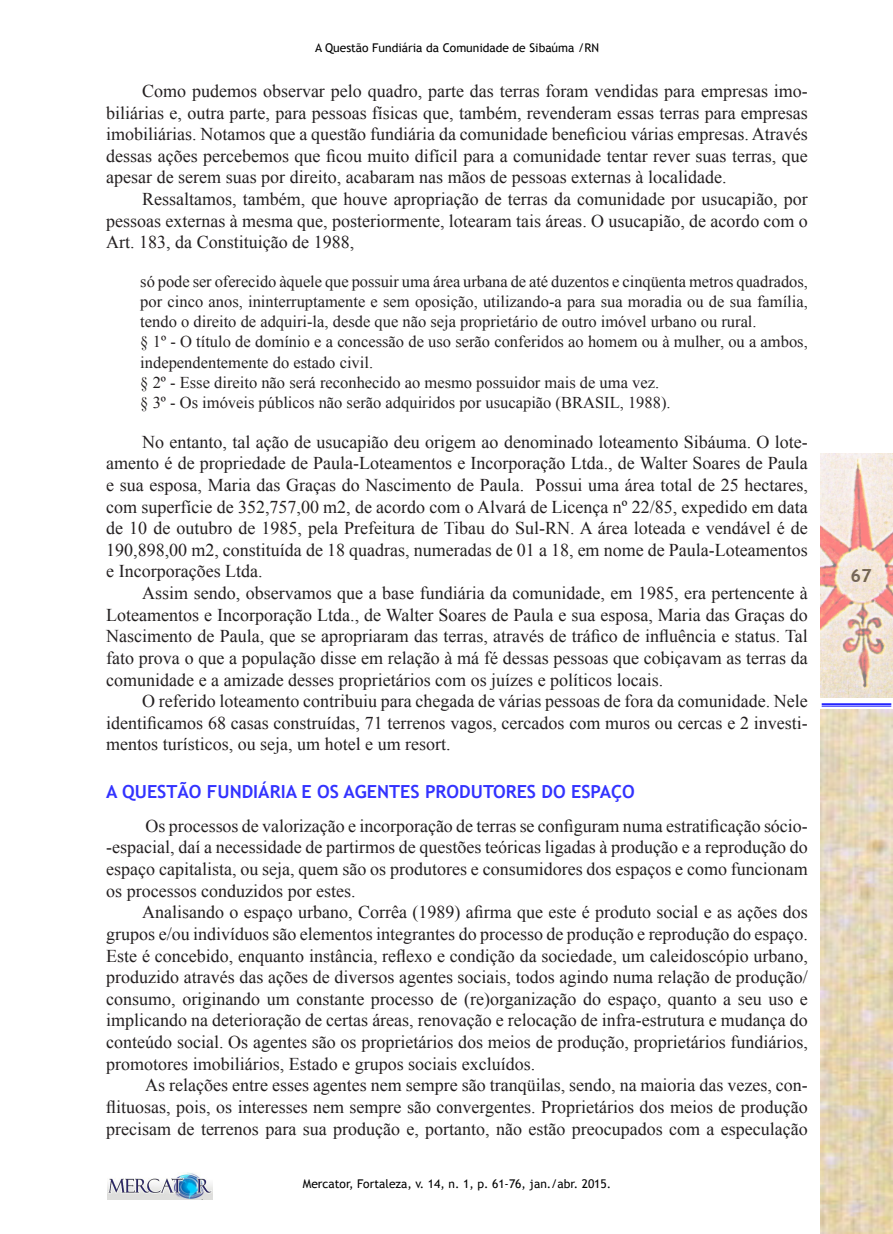
<style>
.page{position:relative;width:893px;height:1234px;background:#fff}
.page>*{position:absolute;margin:0;border:0;box-sizing:border-box;transform-origin:0 0}
.t1{font:18px/21.6px "Times New Roman";color:#231f20;text-align:justify}
.SUBTÍTULO_1{font:700 18px "Trebuchet MS";color:#33f}
.t2{font:700 18px "Trebuchet MS";color:#000}
.CITAÇÃO_DE_TESE{font:16.5px/20.2px "Times New Roman";color:#231f20;text-align:justify}
.t3{font:12px "Trebuchet MS";color:#000}
</style>
<div class="page">
<img style="left:108px;top:1172px;width:105px;height:27px">
<img style="left:821px;top:453px;width:72px;height:244px">
<hr style="left:822px;top:703px;width:69px;height:1px;background:#00f">
<hr style="left:822px;top:705px;width:69px;height:1px;background:#00f">
<img style="left:821px;top:709px;width:72px;height:524px">
<p class="t3" style="left:315px;top:40px;width:285px">A Questão Fundiária da Comunidade de Sibaúma /RN</p>
<p class="t1" style="left:106px;top:80px;width:703px;text-indent:36px">Como pudemos observar pelo quadro, parte das terras foram vendidas para empresas imo&shy;biliárias e, outra parte, para pessoas físicas que, também, revenderam essas terras para empresas imobiliárias. Notamos que a questão fundiária da comunidade beneficiou várias empresas. Através dessas ações percebemos que ficou muito difícil para a comunidade tentar rever suas terras, que apesar de serem suas por direito, acabaram nas mãos de pessoas externas à localidade.</p>
<p class="t1" style="left:106px;top:188px;width:703px;text-indent:36px">Ressaltamos, também, que houve apropriação de terras da comunidade por usucapião, por pessoas externas à mesma que, posteriormente, lotearam tais áreas. O usucapião, de acordo com o Art. 183, da Constituição de 1988,</p>
<p class="CITAÇÃO_DE_TESE" style="left:140px;top:270px;width:669px">só pode ser oferecido àquele que possuir uma área urbana de até duzentos e cinqüenta metros quadrados, por cinco anos, ininterruptamente e sem oposição, utilizando-a para sua moradia ou de sua família, tendo o direito de adquiri-la, desde que não seja proprietário de outro imóvel urbano ou rural.</p>
<p class="CITAÇÃO_DE_TESE" style="left:140px;top:331px;width:669px">§ 1º - O título de domínio e a concessão de uso serão conferidos ao homem ou à mulher, ou a ambos, independentemente do estado civil.</p>
<p class="CITAÇÃO_DE_TESE" style="left:140px;top:372px;width:520px">§ 2º - Esse direito não será reconhecido ao mesmo possuidor mais de uma vez.</p>
<p class="CITAÇÃO_DE_TESE" style="left:140px;top:392px;width:532px">§ 3º - Os imóveis públicos não serão adquiridos por usucapião (BRASIL, 1988).</p>
<p class="t1" style="left:106px;top:430px;width:703px;text-indent:36px">No entanto, tal ação de usucapião deu origem ao denominado loteamento Sibáuma. O lote&shy;amento é de propriedade de Paula-Loteamentos e Incorporação Ltda., de Walter Soares de Paula e sua esposa, Maria das Graças do Nascimento de Paula. Possui uma área total de 25 hectares, com superfície de 352,757,00 m2, de acordo com o Alvará de Licença nº 22/85, expedido em data de 10 de outubro de 1985, pela Prefeitura de Tibau do Sul-RN. A área loteada e vendável é de 190,898,00 m2, constituída de 18 quadras, numeradas de 01 a 18, em nome de Paula-Loteamentos e Incorporações Ltda.</p>
<p class="t1" style="left:106px;top:582px;width:703px;text-indent:36px">Assim sendo, observamos que a base fundiária da comunidade, em 1985, era pertencente à Loteamentos e Incorporação Ltda., de Walter Soares de Paula e sua esposa, Maria das Graças do Nascimento de Paula, que se apropriaram das terras, através de tráfico de influência e status. Tal fato prova o que a população disse em relação à má fé dessas pessoas que cobiçavam as terras da comunidade e a amizade desses proprietários com os juízes e políticos locais.</p>
<p class="t1" style="left:106px;top:690px;width:703px;text-indent:36px">O referido loteamento contribuiu para chegada de várias pessoas de fora da comunidade. Nele identificamos 68 casas construídas, 71 terrenos vagos, cercados com muros ou cercas e 2 investi&shy;mentos turísticos, ou seja, um hotel e um resort.</p>
<p class="SUBTÍTULO_1" style="left:106px;top:779px;width:530px">A QUESTÃO FUNDIÁRIA E OS AGENTES PRODUTORES DO ESPAÇO</p>
<p class="t1" style="left:106px;top:814px;width:703px;text-indent:39px">Os processos de valorização e incorporação de terras se configuram numa estratificação sócio--espacial, daí a necessidade de partirmos de questões teóricas ligadas à produção e a reprodução do espaço capitalista, ou seja, quem são os produtores e consumidores dos espaços e como funcionam os processos conduzidos por estes.</p>
<p class="t1" style="left:106px;top:901px;width:703px;text-indent:36px">Analisando o espaço urbano, Corrêa (1989) afirma que este é produto social e as ações dos grupos e/ou indivíduos são elementos integrantes do processo de produção e reprodução do espaço.<br>Este é concebido, enquanto instância, reflexo e condição da sociedade, um caleidoscópio urbano, produzido através das ações de diversos agentes sociais, todos agindo numa relação de produção/ consumo, originando um constante processo de (re)organização do espaço, quanto a seu uso e implicando na deterioração de certas áreas, renovação e relocação de infra-estrutura e mudança do conteúdo social. Os agentes são os proprietários dos meios de produção, proprietários fundiários, promotores imobiliários, Estado e grupos sociais excluídos.</p>
<p class="t1" style="left:106px;top:1073px;width:703px;text-indent:39px">As relações entre esses agentes nem sempre são tranqüilas, sendo, na maioria das vezes, con&shy;flituosas, pois, os interesses nem sempre são convergentes. Proprietários dos meios de produção precisam de terrenos para sua produção e, portanto, não estão preocupados com a especulação</p>
<p class="t3" style="left:303px;top:1175px;width:310px">Mercator, Fortaleza, v. 14, n. 1, p. 61-76, jan./abr. 2015.</p>
<p class="t2" style="left:851px;top:564px;width:23px">67</p>
</div>
